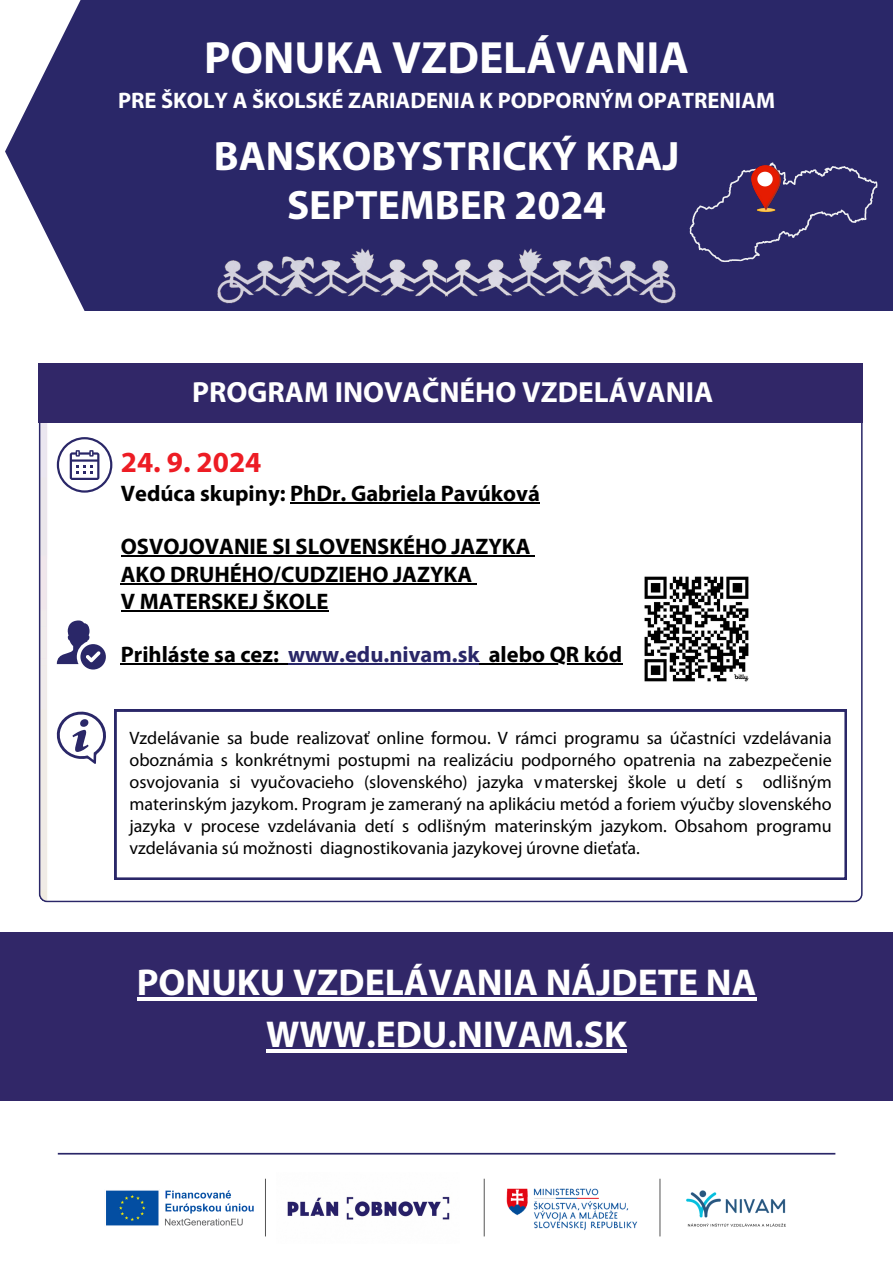
<style>
.page{position:relative;width:893px;height:1263px;background:#fff}
.page>*{position:absolute;margin:0;border:0;box-sizing:border-box;transform-origin:0 0}
.t1{font:700 45.45px "Myriad Pro";color:#fff}
.t2{font:700 45px "Myriad Pro";color:#fff}
.t3{font:700 41.25px "Myriad Pro";color:#fff}
.t4{font:700 37.5px/52.3px "Myriad Pro";color:#fff;text-align:center}
.t5{font:700 29.25px "Myriad Pro";color:#fff}
.t6{font:700 29.25px "Myriad Pro";color:#ed1c24}
.t7{font:700 22.5px/27.6px "Myriad Pro";color:#000}
.t8{font:700 22.5px "Myriad Pro";color:#fff}
.t9{font:18px/21.9px "Myriad Pro";color:#000;text-align:justify}
.s1{color:#2a2768}
</style>
<div class="page">
<hr style="left:58px;top:1153px;width:777px;height:1px;background:#2a2768">
<div style="left:5px;top:0;width:888px;height:311px;background:#2a2768"></div>
<img style="left:214px;top:233px;width:228px;height:78px">
<img style="left:442px;top:233px;width:237px;height:78px">
<svg style="left:685px;top:155px;width:197px;height:110px;background:#33306e"></svg>
<img style="left:752px;top:166px;width:28px;height:46px">
<div style="left:0;top:932px;width:893px;height:169px;background:#312768"></div>
<img style="left:106px;top:1190px;width:148px;height:36px">
<hr style="left:265px;top:1179px;width:1px;height:57px;background:#545454">
<img style="left:287px;top:1196px;width:163px;height:24px">
<hr style="left:484px;top:1179px;width:1px;height:57px;background:#545454">
<hr style="left:659px;top:1179px;width:1px;height:57px;background:#545454">
<img style="left:686px;top:1190px;width:100px;height:37px">
<img style="left:506px;top:1188px;width:132px;height:43px">
<svg style="left:39px;top:423px;width:823px;height:479px"></svg>
<div style="left:39px;top:364px;width:823px;height:59px;background:#312768"></div>
<svg style="left:57px;top:620px;width:49px;height:49px"></svg>
<svg style="left:115px;top:710px;width:731px;height:169px"></svg>
<svg style="left:55px;top:710px;width:53px;height:54px"></svg>
<svg style="left:57px;top:437px;width:55px;height:56px"></svg>
<img style="left:635px;top:568px;width:126px;height:125px">
<hr style="left:121px;top:555px;width:409px;height:2px;background:#000">
<hr style="left:121px;top:583px;width:351px;height:1px;background:#000">
<hr style="left:121px;top:610px;width:207px;height:2px;background:#000">
<hr style="left:290px;top:502px;width:250px;height:2px;background:#000">
<hr style="left:121px;top:663px;width:158px;height:1px;background:#000">
<hr style="left:288px;top:663px;width:192px;height:1px;background:#2a2768">
<hr style="left:489px;top:663px;width:133px;height:1px;background:#000">
<hr style="left:137px;top:997px;width:619px;height:4px;background:#fff">
<hr style="left:266px;top:1050px;width:361px;height:3px;background:#fff">
<h1 class="t1" style="left:204px;top:39px;width:486px">PONUKA VZDELÁVANIA</h1>
<p class="t8" style="left:118px;top:91px;width:658px">PRE ŠKOLY A ŠKOLSKÉ ZARIADENIA K PODPORNÝM OPATRENIAM</p>
<h1 class="t2" style="left:206px;top:61px;width:482px">PONUKA VZDELÁVANIA</h1>
<p class="t3" style="left:214px;top:139px;width:467px">BANSKOBYSTRICKÝ KRAJ</p>
<p class="t3" style="left:287px;top:188px;width:321px">SEPTEMBER 2024</p>
<p class="t5" style="left:192px;top:380px;width:523px">PROGRAM INOVAČNÉHO VZDELÁVANIA</p>
<h3 class="t6" style="left:121px;top:450px;width:142px">24. 9. 2024</h3>
<p class="t7" style="left:121px;top:482px;width:420px">Vedúca skupiny: PhDr. Gabriela Pavúková</p>
<p class="t7" style="left:121px;top:534px;width:411px">OSVOJOVANIE SI SLOVENSKÉHO JAZYKA<br>AKO DRUHÉHO/CUDZIEHO JAZYKA<br>V MATERSKEJ ŠKOLE</p>
<h4 class="t7" style="left:121px;top:642px;width:503px">Prihláste sa cez: <span class="s1">www.edu.nivam.sk</span> alebo QR kód</h4>
<p class="t9" style="left:129px;top:728px;width:704px">Vzdelávanie sa bude realizovať online formou. V rámci programu sa účastníci vzdelávania oboznámia s konkrétnymi postupmi na realizáciu podporného opatrenia na zabezpečenie osvojovania si vyučovacieho (slovenského) jazyka vmaterskej škole u detí s odlišným materinským jazykom. Program je zameraný na aplikáciu metód a foriem výučby slovenského jazyka v procese vzdelávania detí s odlišným materinským jazykom. Obsahom programu vzdelávania sú možnosti diagnostikovania jazykovej úrovne dieťaťa.</p>
<h5 class="t4" style="left:137px;top:959px;width:621px">PONUKU VZDELÁVANIA NÁJDETE NA<br>WWW.EDU.NIVAM.SK</h5>
</div>
